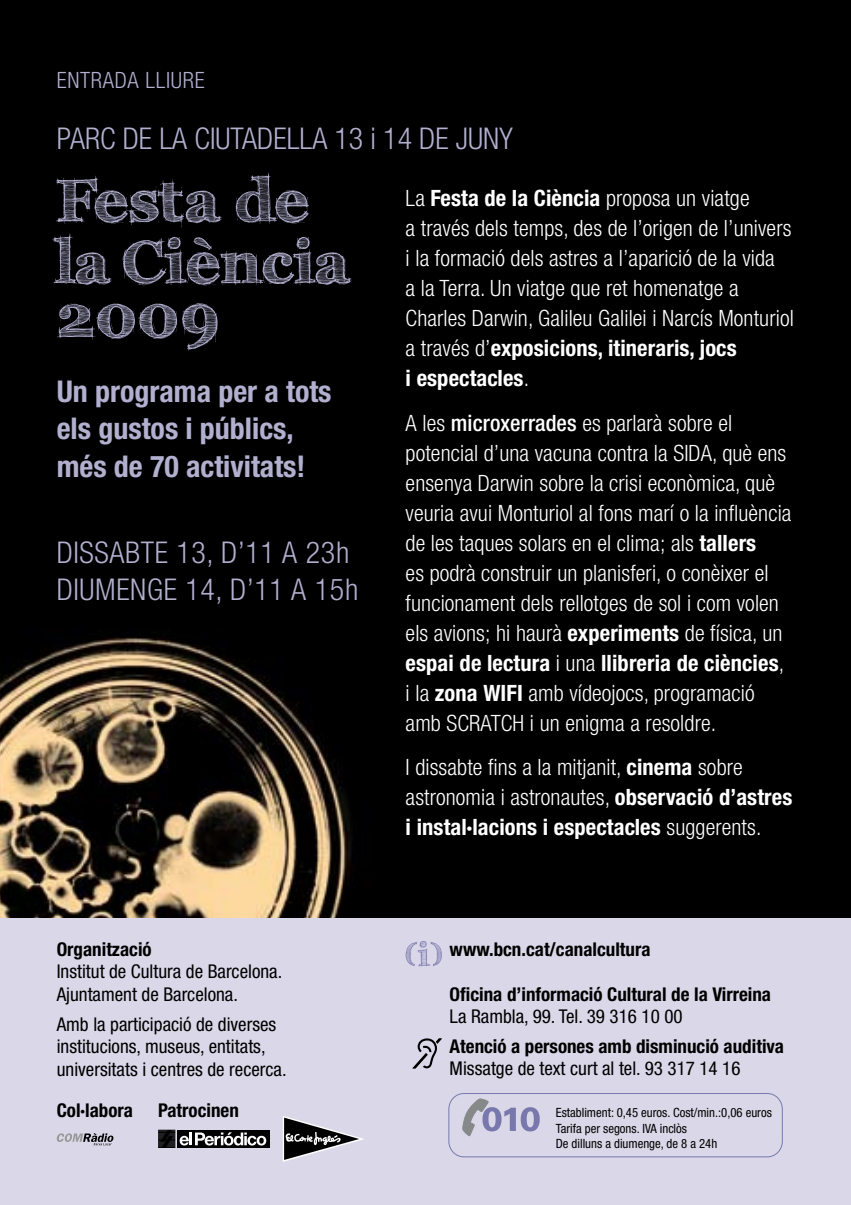
<style>
.page{position:relative;width:851px;height:1205px;background:#fff}
.page>*{position:absolute;margin:0;border:0;box-sizing:border-box;transform-origin:0 0}
.t1{font:700 60.25px/61.8px "FFF Tusj";letter-spacing:.015em;color:#b2afcf}
.t2{font:700 condensed 30px/37.5px "Helvetica Neue";color:#b2afcf}
.t3{font:300 condensed 30px/37.5px "Helvetica Neue";letter-spacing:.02em;color:#b2afcf}
.t4{font:300 condensed 30px "Helvetica Neue";color:#b2afcf}
.t5{font:300 condensed 22.5px/30px "Helvetica Neue";letter-spacing:.005em;color:#fff}
.t6{font:300 condensed 22.5px "Helvetica Neue";letter-spacing:.03em;color:#b2afcf}
.t7{font:condensed 19px/22.5px "Helvetica Neue";color:#000}
.t8{font:700 condensed 19px "Helvetica Neue";color:#000}
.t9{font:condensed 12.75px/15.2px "Helvetica Neue";color:#000}
.s1{font-weight:700}
.s2{font-weight:500}
</style>
<div class="page">
<div style="left:0;top:0;width:850px;height:920px;background:#000"></div>
<img style="left:0;top:637px;width:352px;height:281px">
<div style="left:0;top:918px;width:850px;height:287px;background:#dad8e8"></div>
<svg style="left:405px;top:941px;width:37px;height:26px"></svg>
<svg style="left:412px;top:1038px;width:30px;height:30px"></svg>
<div style="left:448px;top:1093px;width:334px;height:64px;border:1px solid #7978ac;border-radius:15px"></div>
<svg style="left:462px;top:1098px;width:77px;height:38px"></svg>
<svg style="left:283px;top:1116px;width:81px;height:46px"></svg>
<svg style="left:56px;top:1133px;width:58px;height:12px"></svg>
<div style="left:177px;top:1130px;width:92px;height:17px;background:#000"></div>
<svg style="left:158px;top:1130px;width:108px;height:18px"></svg>
<p class="t6" style="left:57px;top:67px;width:149px">ENTRADA LLIURE</p>
<h2 class="t4" style="left:57px;top:121px;width:457px">PARC DE LA CIUTADELLA 13 i 14 DE JUNY</h2>
<h1 class="t1" style="left:57px;top:170px;width:292px">Festa de la Ciència</h1>
<h1 class="t1" style="left:57px;top:285px;width:165px">2009</h1>
<p class="t5" style="left:405px;top:183px;width:389px">La <span class="s1">Festa de la Ciència</span> proposa un viatge<br>a través dels temps, des de l’origen de l’univers i la formació dels astres a l’aparició de la vida<br>a la Terra. Un viatge que ret homenatge a Charles Darwin, Galileu Galilei i Narcís Monturiol a través d’<span class="s1">exposicions, itineraris, jocs<br>i espectacles</span>.</p>
<p class="t5" style="left:405px;top:407px;width:387px">A les <span class="s2">microxerrades</span> es parlarà sobre el potencial d’una vacuna contra la SIDA, què ens ensenya Darwin sobre la crisi econòmica, què veuria avui Monturiol al fons marí o la influència de les taques solars en el clima; als <span class="s1">tallers<br></span>es podrà construir un planisferi, o conèixer el funcionament dels rellotges de sol i com volen els avions; hi haurà <span class="s1">experiments</span> de física, un <span class="s1">espai de lectura</span> i una <span class="s1">llibreria de ciències</span>, i la <span class="s1">zona WIFI</span> amb vídeojocs, programació amb SCRATCH i un enigma a resoldre.</p>
<p class="t5" style="left:405px;top:751px;width:388px">I dissabte fins a la mitjanit, <span class="s1">cinema</span> sobre astronomia i astronautes, <span class="s1">observació d’astres i instal·lacions i espectacles</span> suggerents.</p>
<h2 class="t2" style="left:57px;top:372px;width:276px">Un programa per a tots els gustos i públics, més de 70 activitats!</h2>
<h2 class="t3" style="left:57px;top:533px;width:303px">Dissabte 13, d’11 a 23h<br>Diumenge 14, d’11 a 15h</h2>
<p class="t8" style="left:57px;top:937px;width:96px">Organització</p>
<p class="t7" style="left:57px;top:960px;width:227px">Institut de Cultura de Barcelona.<br>Ajuntament de Barcelona.</p>
<p class="t7" style="left:57px;top:1012px;width:231px">Amb la participació de diverses institucions, museus, entitats, universitats i centres de recerca.</p>
<p class="t8" style="left:57px;top:1098px;width:78px">Col·labora</p>
<p class="t8" style="left:158px;top:1098px;width:82px">Patrocinen</p>
<p class="t8" style="left:449px;top:937px;width:202px">www.bcn.cat/canalcultura</p>
<p class="t8" style="left:449px;top:982px;width:323px">Oficina d’informació Cultural de la Virreina</p>
<p class="t7" style="left:449px;top:1005px;width:234px">La Rambla, 99. Tel. 39 316 10 00</p>
<p class="t8" style="left:449px;top:1034px;width:335px">Atenció a persones amb disminució auditiva</p>
<p class="t7" style="left:449px;top:1057px;width:292px">Missatge de text curt al tel. 93 317 14 16</p>
<p class="t9" style="left:555px;top:1105px;width:218px">Establiment: 0,45 euros. Cost/min.:0,06 euros<br>Tarifa per segons. IVA inclòs<br>De dilluns a diumenge, de 8 a 24h</p>
</div>
